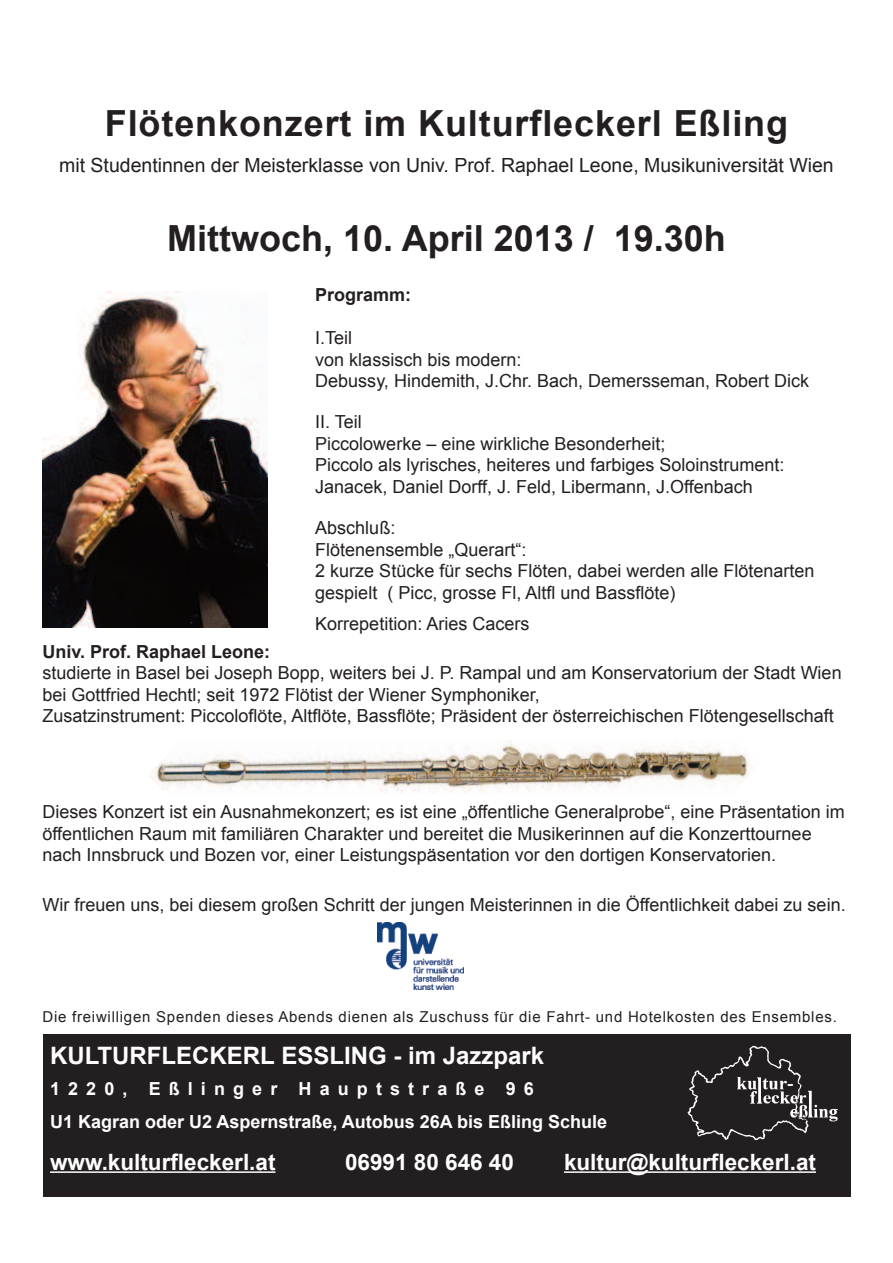
<style>
.page{position:relative;width:893px;height:1263px;background:#fff}
.page>*{position:absolute;margin:0;border:0;box-sizing:border-box;transform-origin:0 0}
.t1{font:700 36px "Arial";letter-spacing:.025em;color:#231f20}
.t2{font:700 36px "Arial";color:#231f20}
.t3{font:700 24px "Arial";color:#fff}
.t4{font:700 22.5px "Arial";color:#fff}
.t5{font:19.5px "Arial";color:#231f20}
.t6{font:18px/21.6px "Arial";color:#231f20}
.t7{font:700 18px/32.5px "Arial";color:#fff}
.t8{font:700 18px "Arial";color:#231f20}
.t9{font:15px "Arial";letter-spacing:.05em;color:#231f20}
</style>
<div class="page">
<div style="left:43px;top:1034px;width:807px;height:163px;background:#231f20"></div>
<hr style="left:50px;top:1171px;width:226px;height:2px;background:#fff">
<hr style="left:564px;top:1171px;width:252px;height:2px;background:#fff">
<img style="left:378px;top:923px;width:85px;height:66px">
<img style="left:43px;top:292px;width:225px;height:336px">
<img style="left:149px;top:740px;width:606px;height:54px">
<img style="left:687px;top:1046px;width:98px;height:66px">
<h1 class="t1" style="left:105px;top:103px;width:685px">Flötenkonzert im Kulturfleckerl Eßling</h1>
<p class="t5" style="left:59px;top:154px;width:776px">mit Studentinnen der Meisterklasse von Univ. Prof. Raphael Leone, Musikuniversität Wien</p>
<h1 class="t2" style="left:167px;top:218px;width:560px">Mittwoch, 10. April 2013 / 19.30h</h1>
<p class="t8" style="left:315px;top:284px;width:98px">Programm:</p>
<p class="t6" style="left:315px;top:327px;width:495px">I.Teil<br>von klassisch bis modern:<br>Debussy, Hindemith, J.Chr. Bach, Demersseman, Robert Dick</p>
<p class="t6" style="left:315px;top:411px;width:471px">II. Teil<br>Piccolowerke – eine wirkliche Besonderheit;<br>Piccolo als lyrisches, heiteres und farbiges Soloinstrument:<br>Janacek, Daniel Dorff, J. Feld, Libermann, J.Offenbach</p>
<p class="t6" style="left:315px;top:517px;width:501px">Abschluß:<br>Flötenensemble „Querart“:<br>2 kurze Stücke für sechs Flöten, dabei werden alle Flötenarten gespielt ( Picc, grosse Fl, Altfl und Bassflöte)</p>
<p class="t6" style="left:315px;top:612px;width:216px">Korrepetition: Aries Cacers</p>
<p class="t8" style="left:43px;top:641px;width:229px">Univ. Prof. Raphael Leone:</p>
<p class="t6" style="left:43px;top:662px;width:801px">studierte in Basel bei Joseph Bopp, weiters bei J. P. Rampal und am Konservatorium der Stadt Wien bei Gottfried Hechtl; seit 1972 Flötist der Wiener Symphoniker,<br>Zusatzinstrument: Piccoloflöte, Altflöte, Bassflöte; Präsident der österreichischen Flötengesellschaft</p>
<p class="t6" style="left:43px;top:801px;width:804px">Dieses Konzert ist ein Ausnahmekonzert; es ist eine „öffentliche Generalprobe“, eine Präsentation im öffentlichen Raum mit familiären Charakter und bereitet die Musikerinnen auf die Konzerttournee nach Innsbruck und Bozen vor, einer Leistungspäsentation vor den dortigen Konservatorien.</p>
<p class="t6" style="left:43px;top:894px;width:805px">Wir freuen uns, bei diesem großen Schritt der jungen Meisterinnen in die Öffentlichkeit dabei zu sein.</p>
<p class="t9" style="left:43px;top:1009px;width:796px">Die freiwilligen Spenden dieses Abends dienen als Zuschuss für die Fahrt- und Hotelkosten des Ensembles.</p>
<h2 class="t3" style="left:50px;top:1042px;width:496px">KULTURFLECKERL ESSLING - im Jazzpark</h2>
<p class="t7" style="left:50px;top:1073px;width:559px">1220, Eßlinger Hauptstraße 96<br>U1 Kagran oder U2 Aspernstraße, Autobus 26A bis Eßling Schule</p>
<p class="t4" style="left:50px;top:1149px;width:227px">www.kulturfleckerl.at</p>
<p class="t4" style="left:345px;top:1149px;width:170px">06991 80 646 40</p>
<p class="t4" style="left:564px;top:1149px;width:254px">kultur@kulturfleckerl.at</p>
</div>
